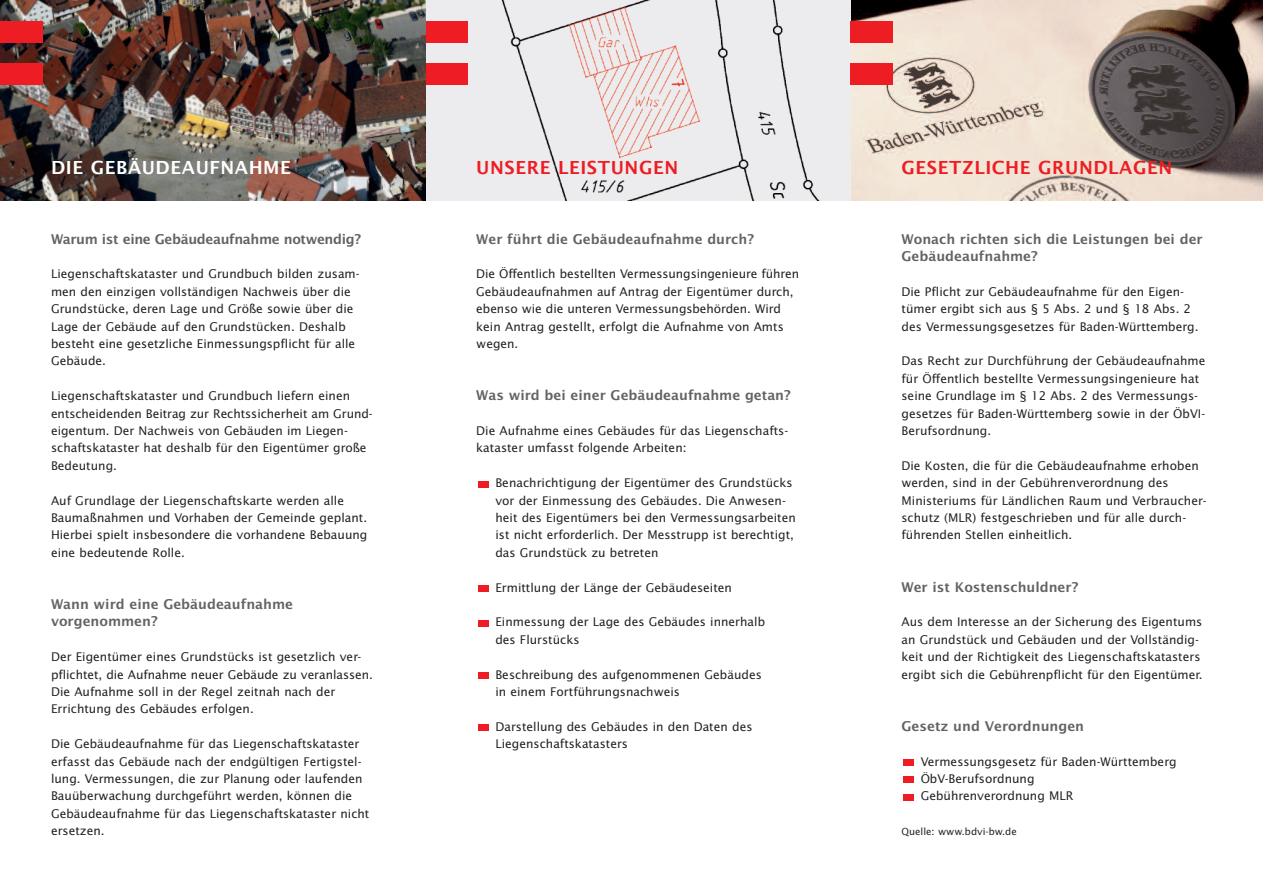
<style>
.page{position:relative;width:1263px;height:893px;background:#fff}
.page>*{position:absolute;margin:0;border:0;box-sizing:border-box;transform-origin:0 0}
.t1{font:600 18px "Lucida Sans";letter-spacing:.03em;color:#ee1d23}
.t2{font:600 18px "Lucida Sans";letter-spacing:.03em;color:#fff}
.t3{font:600 13.5px/17.4px "Lucida Sans";color:#636366}
.t4{font:600 13.5px "Lucida Sans";letter-spacing:-.025em;color:#636366}
.t5{font:12px/17.4px "Lucida Sans";color:#231f20}
.t6{font:9.75px "Lucida Sans";color:#231f20}
</style>
<div class="page">
<img style="left:850px;top:0;width:413px;height:200px">
<svg style="left:425px;top:0;width:425px;height:200px;background:#e7e4e6"></svg>
<div style="left:478px;top:724px;width:10px;height:7px;background:#ee1d23"></div>
<div style="left:478px;top:672px;width:10px;height:7px;background:#ee1d23"></div>
<div style="left:478px;top:620px;width:10px;height:6px;background:#ee1d23"></div>
<div style="left:478px;top:585px;width:10px;height:7px;background:#ee1d23"></div>
<div style="left:478px;top:481px;width:10px;height:6px;background:#ee1d23"></div>
<div style="left:412px;top:21px;width:56px;height:22px;background:#ee1d23"></div>
<div style="left:412px;top:64px;width:56px;height:21px;background:#ee1d23"></div>
<div style="left:903px;top:794px;width:11px;height:6px;background:#ee1d23"></div>
<div style="left:903px;top:777px;width:11px;height:6px;background:#ee1d23"></div>
<div style="left:903px;top:759px;width:11px;height:7px;background:#ee1d23"></div>
<div style="left:850px;top:21px;width:43px;height:22px;background:#ee1d23"></div>
<div style="left:850px;top:64px;width:43px;height:21px;background:#ee1d23"></div>
<img style="left:0;top:0;width:425px;height:200px">
<div style="left:0;top:21px;width:43px;height:22px;background:#ee1d23"></div>
<div style="left:0;top:64px;width:43px;height:21px;background:#ee1d23"></div>
<h1 class="t2" style="left:51px;top:160px;width:241px">DIE GEBÄUDEAUFNAHME</h1>
<p class="t4" style="left:51px;top:233px;width:312px">Warum ist eine Gebäudeaufnahme notwendig?</p>
<p class="t5" style="left:51px;top:266px;width:310px">Liegenschaftskataster und Grundbuch bilden zusam&shy;men den einzigen vollständigen Nachweis über die Grundstücke, deren Lage und Größe sowie über die Lage der Gebäude auf den Grundstücken. Deshalb besteht eine gesetzliche Einmessungspflicht für alle Gebäude.</p>
<p class="t5" style="left:51px;top:388px;width:323px">Liegenschaftskataster und Grundbuch liefern einen entscheidenden Beitrag zur Rechtssicherheit am Grund&shy;eigentum. Der Nachweis von Gebäuden im Liegen&shy;schaftskataster hat deshalb für den Eigentümer große Bedeutung.</p>
<p class="t5" style="left:51px;top:492px;width:318px">Auf Grundlage der Liegenschaftskarte werden alle Baumaßnahmen und Vorhaben der Gemeinde geplant.<br>Hierbei spielt insbesondere die vorhandene Bebauung eine bedeutende Rolle.</p>
<p class="t3" style="left:51px;top:596px;width:243px">Wann wird eine Gebäudeaufnahme vorgenommen?</p>
<p class="t5" style="left:51px;top:649px;width:323px">Der Eigentümer eines Grundstücks ist gesetzlich ver&shy;pflichtet, die Aufnahme neuer Gebäude zu veranlassen.<br>Die Aufnahme soll in der Regel zeitnah nach der Errichtung des Gebäudes erfolgen.</p>
<p class="t5" style="left:51px;top:736px;width:320px">Die Gebäudeaufnahme für das Liegenschaftskataster erfasst das Gebäude nach der endgültigen Fertigstel&shy;lung. Vermessungen, die zur Planung oder laufenden Bauüberwachung durchgeführt werden, können die Gebäudeaufnahme für das Liegenschaftskataster nicht ersetzen.</p>
<h1 class="t1" style="left:476px;top:160px;width:203px">UNSERE LEISTUNGEN</h1>
<p class="t3" style="left:476px;top:231px;width:279px">Wer führt die Gebäudeaufnahme durch?</p>
<p class="t5" style="left:476px;top:266px;width:324px">Die Öffentlich bestellten Vermessungsingenieure führen Gebäudeaufnahmen auf Antrag der Eigentümer durch, ebenso wie die unteren Vermessungsbehörden. Wird kein Antrag gestellt, erfolgt die Aufnahme von Amts wegen.</p>
<p class="t3" style="left:476px;top:388px;width:316px">Was wird bei einer Gebäudeaufnahme getan?</p>
<p class="t5" style="left:476px;top:423px;width:313px">Die Aufnahme eines Gebäudes für das Liegenschafts&shy;kataster umfasst folgende Arbeiten:</p>
<p class="t5" style="left:495px;top:475px;width:302px">Benachrichtigung der Eigentümer des Grundstücks vor der Einmessung des Gebäudes. Die Anwesen&shy;heit des Eigentümers bei den Vermessungsarbeiten ist nicht erforderlich. Der Messtrupp ist berechtigt, das Grundstück zu betreten</p>
<p class="t5" style="left:495px;top:579px;width:238px">Ermittlung der Länge der Gebäudeseiten</p>
<p class="t5" style="left:495px;top:614px;width:271px">Einmessung der Lage des Gebäudes innerhalb des Flurstücks</p>
<p class="t5" style="left:495px;top:666px;width:268px">Beschreibung des aufgenommenen Gebäudes in einem Fortführungsnachweis</p>
<p class="t5" style="left:495px;top:719px;width:259px">Darstellung des Gebäudes in den Daten des<br>Liegenschaftskatasters</p>
<h1 class="t1" style="left:901px;top:160px;width:272px">GESETZLICHE GRUNDLAGEN</h1>
<p class="t3" style="left:901px;top:231px;width:303px">Wonach richten sich die Leistungen bei der<br>Gebäudeaufnahme?</p>
<p class="t5" style="left:901px;top:284px;width:298px">Die Pflicht zur Gebäudeaufnahme für den Eigen&shy;tümer ergibt sich aus § 5 Abs. 2 und § 18 Abs. 2 des Vermessungsgesetzes für Baden-Württemberg.</p>
<p class="t5" style="left:901px;top:353px;width:305px">Das Recht zur Durchführung der Gebäudeaufnahme für Öffentlich bestellte Vermessungsingenieure hat seine Grundlage im § 12 Abs. 2 des Vermessungs&shy;gesetzes für Baden-Württemberg sowie in der ÖbVI-Berufsordnung.</p>
<p class="t5" style="left:901px;top:458px;width:307px">Die Kosten, die für die Gebäudeaufnahme erhoben werden, sind in der Gebührenverordnung des Ministeriums für Ländlichen Raum und Verbraucher&shy;schutz (MLR) festgeschrieben und für alle durch&shy;führenden Stellen einheitlich.</p>
<p class="t3" style="left:901px;top:579px;width:178px">Wer ist Kostenschuldner?</p>
<p class="t5" style="left:901px;top:614px;width:302px">Aus dem Interesse an der Sicherung des Eigentums an Grundstück und Gebäuden und der Vollständig&shy;keit und der Richtigkeit des Liegenschaftskatasters ergibt sich die Gebührenpflicht für den Eigentümer.</p>
<p class="t3" style="left:901px;top:718px;width:184px">Gesetz und Verordnungen</p>
<p class="t5" style="left:921px;top:753px;width:257px">Vermessungsgesetz für Baden-Württemberg<br>ÖbV-Berufsordnung<br>Gebührenverordnung MLR</p>
<p class="t6" style="left:901px;top:828px;width:117px">Quelle: www.bdvi-bw.de</p>
</div>
